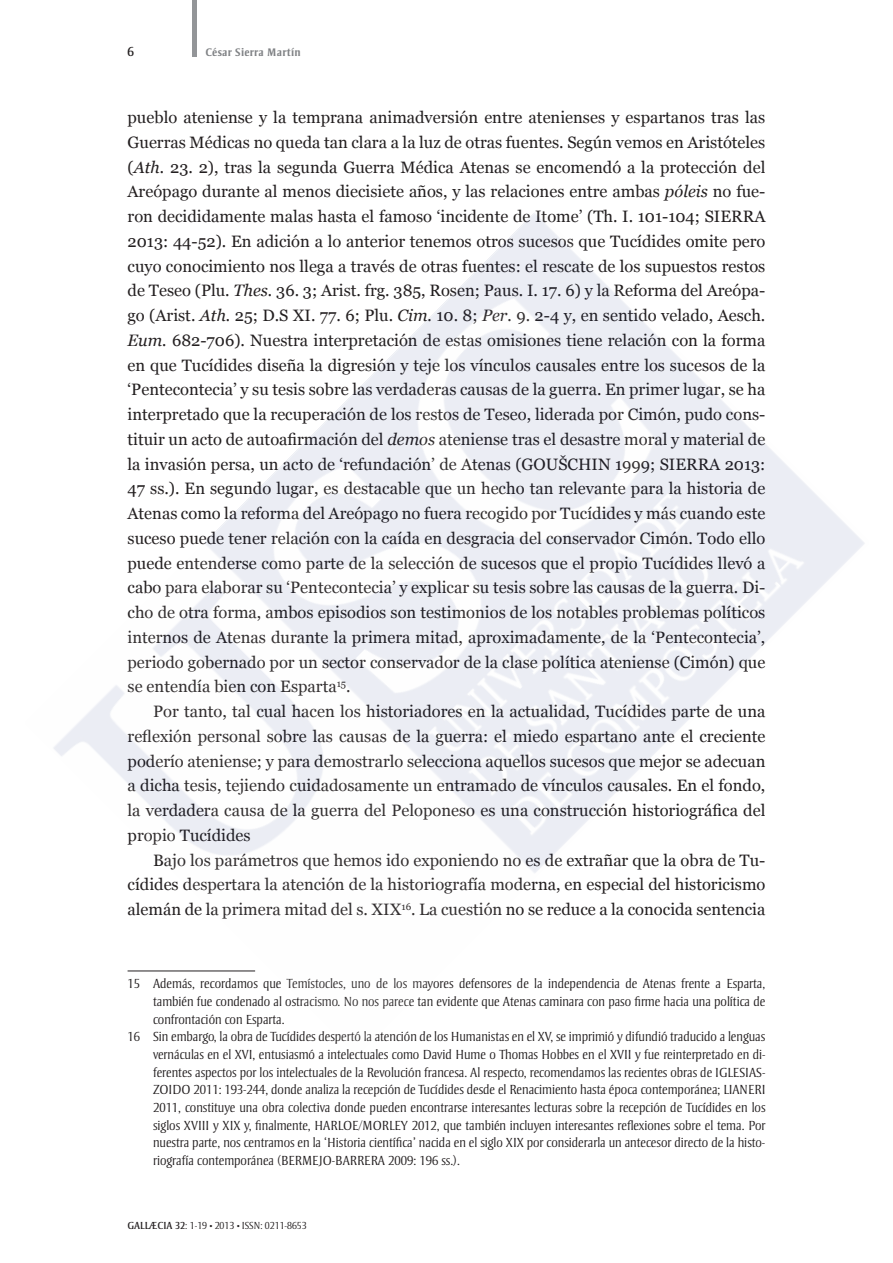
<style>
.page{position:relative;width:893px;height:1263px;background:#fff}
.page>*{position:absolute;margin:0;border:0;box-sizing:border-box;transform-origin:0 0}
.t1{font:16.5px/24.8px "Georgia";color:#231f20;text-align:justify}
.t2{font:300 13.5px/17.7px "Strayhorn";color:#231f20}
.t3{font:13.5px "Strayhorn";color:#231f20}
.t4{font:700 11.25px "Strayhorn";letter-spacing:.025em;color:#808285}
.t5{font:300 10.5px "Strayhorn";color:#231f20}
.s1{font-style:italic}
.s2{font-weight:400}
.s3{font-size:9px}
</style>
<div class="page">
<hr style="left:192px;top:0;width:4px;height:56px;background:#939598">
<p class="t3" style="left:128px;top:44px;width:8px">6</p>
<p class="t4" style="left:205px;top:45px;width:97px">César Sierra Martín</p>
<p class="t1" style="left:128px;top:105px;width:639px">pueblo ateniense y la temprana animadversión entre atenienses y espartanos tras las Guerras Médicas no queda tan clara a la luz de otras fuentes. Según vemos en Aristóteles (<span class="s1">Ath.</span> 23. 2), tras la segunda Guerra Médica Atenas se encomendó a la protección del Areópago durante al menos diecisiete años, y las relaciones entre ambas <span class="s1">póleis</span> no fue&shy;ron decididamente malas hasta el famoso ‘incidente de Itome’ (Th. I. 101-104; Sierra 2013: 44-52). En adición a lo anterior tenemos otros sucesos que Tucídides omite pero cuyo conocimiento nos llega a través de otras fuentes: el rescate de los supuestos restos de Teseo (Plu. <span class="s1">Thes.</span> 36. 3; Arist. frg. 385, Rosen; Paus. I. 17. 6) y la Reforma del Areópa&shy;go (Arist. <span class="s1">Ath.</span> 25; D.S XI. 77. 6; Plu. <span class="s1">Cim.</span> 10. 8; <span class="s1">Per.</span> 9. 2-4 y, en sentido velado, Aesch.<br><span class="s1">Eum.</span> 682-706). Nuestra interpretación de estas omisiones tiene relación con la forma en que Tucídides diseña la digresión y teje los vínculos causales entre los sucesos de la ‘Pentecontecia’ y su tesis sobre las verdaderas causas de la guerra. En primer lugar, se ha interpretado que la recuperación de los restos de Teseo, liderada por Cimón, pudo cons&shy;tituir un acto de autoafirmación del <span class="s1">demos</span> ateniense tras el desastre moral y material de la invasión persa, un acto de ‘refundación’ de Atenas (Goušchin 1999; Sierra 2013:<br>47 ss.). En segundo lugar, es destacable que un hecho tan relevante para la historia de Atenas como la reforma del Areópago no fuera recogido por Tucídides y más cuando este suceso puede tener relación con la caída en desgracia del conservador Cimón. Todo ello puede entenderse como parte de la selección de sucesos que el propio Tucídides llevó a cabo para elaborar su ‘Pentecontecia’ y explicar su tesis sobre las causas de la guerra. Di&shy;cho de otra forma, ambos episodios son testimonios de los notables problemas políticos internos de Atenas durante la primera mitad, aproximadamente, de la ‘Pentecontecia’, periodo gobernado por un sector conservador de la clase política ateniense (Cimón) que se entendía bien con Esparta<sup>15</sup>.</p>
<p class="t1" style="left:128px;top:699px;width:639px;text-indent:26px">Por tanto, tal cual hacen los historiadores en la actualidad, Tucídides parte de una reflexión personal sobre las causas de la guerra: el miedo espartano ante el creciente poderío ateniense; y para demostrarlo selecciona aquellos sucesos que mejor se adecuan a dicha tesis, tejiendo cuidadosamente un entramado de vínculos causales. En el fondo, la verdadera causa de la guerra del Peloponeso es una construcción historiográfica del propio Tucídides</p>
<p class="t1" style="left:128px;top:848px;width:639px;text-indent:26px">Bajo los parámetros que hemos ido exponiendo no es de extrañar que la obra de Tu&shy;cídides despertara la atención de la historiografía moderna, en especial del historicismo alemán de la primera mitad del s. XIX<sup>16</sup>. La cuestión no se reduce a la conocida sentencia</p>
<p class="t2" style="left:128px;top:975px;width:639px">15 Además, recordamos que Temístocles, uno de los mayores defensores de la independencia de Atenas frente a Esparta,</p>
<p class="t2" style="left:153px;top:993px;width:614px">también fue condenado al ostracismo. No nos parece tan evidente que Atenas caminara con paso firme hacia una política de</p>
<p class="t2" style="left:153px;top:1010px;width:133px">confrontación con Esparta.</p>
<p class="t2" style="left:128px;top:1028px;width:639px">16 Sin embargo, la obra de Tucídides despertó la atención de los Humanistas en el XV, se imprimió y difundió traducido a lenguas</p>
<p class="t2" style="left:153px;top:1046px;width:614px">vernáculas en el XVI, entusiasmó a intelectuales como David Hume o Thomas Hobbes en el XVII y fue reinterpretado en di-</p>
<p class="t2" style="left:153px;top:1063px;width:573px">ferentes aspectos por los intelectuales de la Revolución francesa. Al respecto, recomendamos las recientes obras de Iglesi</p>
<p class="t2" style="left:153px;top:1063px;width:614px;text-indent:596px">as-Zoido 2011: 193-244, donde analiza la recepción de Tucídides desde el Renacimiento hasta época contemporánea; Lianeri 2011, constituye una obra colectiva donde pueden encontrarse interesantes lecturas sobre la recepción de Tucídides en los siglos XVIII y XIX y, finalmente, Harloe/Morley</p>
<p class="t2" style="left:153px;top:1116px;width:614px;text-align:justify;text-indent:259px">2012, que también incluyen interesantes reflexiones sobre el tema. Por nuestra parte, nos centramos en la ‘Historia científica’ nacida en el siglo XIX por considerarla un antecesor directo de la histo&shy;riografía contemporánea (Bermejo-Barrer</p>
<p class="t2" style="left:378px;top:1152px;width:83px">a 2009: 196 ss.).</p>
<p class="t5" style="left:128px;top:1219px;width:181px"><span class="s2">GALLÆCIA 32</span>: 1-19 <span class="s3">•</span> 2013 <span class="s3">•</span> ISSN: 0211-8653</p>
</div>
